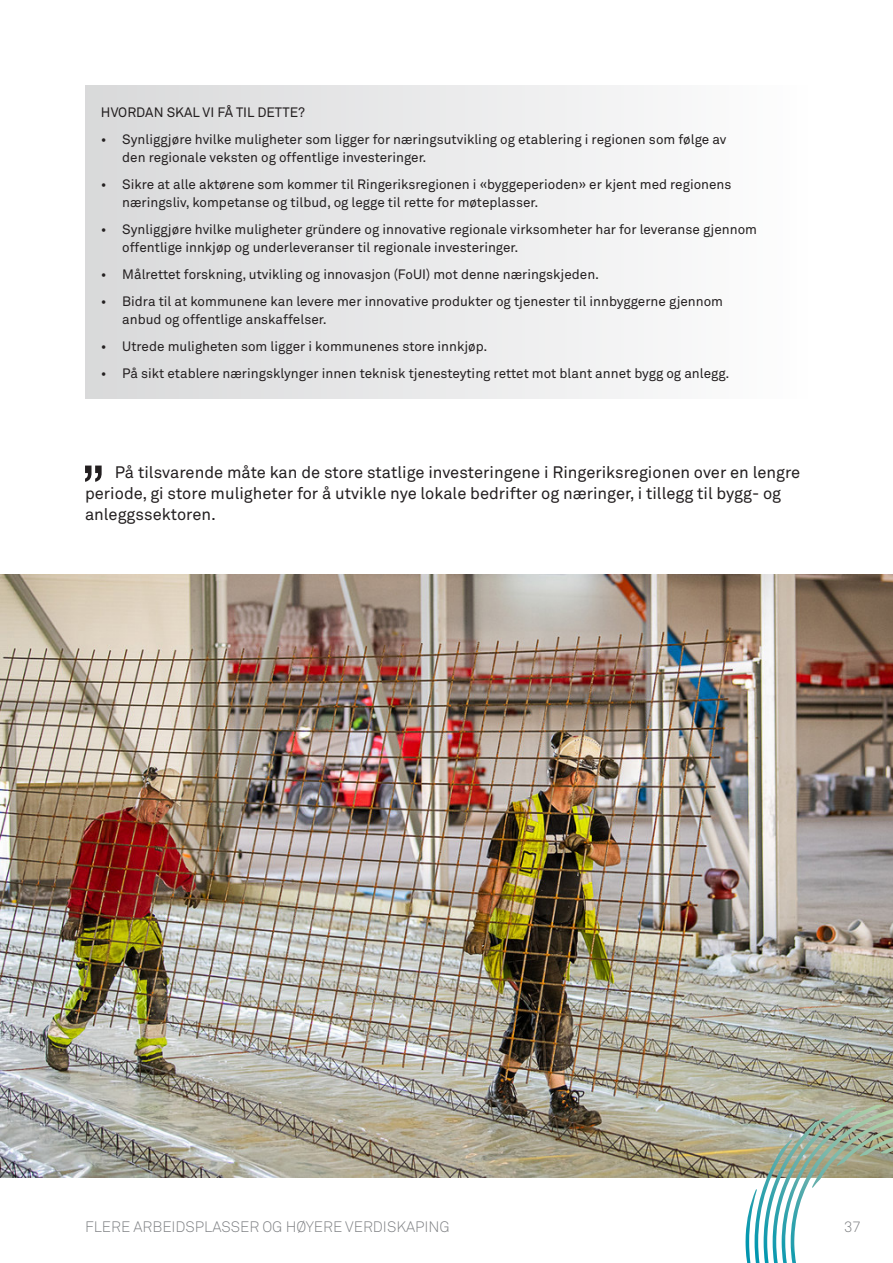
<style>
.page{position:relative;width:893px;height:1263px;background:#fff}
.page>*{position:absolute;margin:0;border:0;box-sizing:border-box;transform-origin:0 0}
.SITAT{font:16.5px/21px "Akkurat";color:#231f20}
.t1{font:300 15px "Akkurat";color:#808285}
.FAKTA_LISTE{font:13.5px/18px "Akkurat";color:#231f20}
</style>
<div class="page">
<img style="left:0;top:574px;width:893px;height:604px">
<svg style="left:85px;top:466px;width:17px;height:16px"></svg>
<div style="left:85px;top:85px;width:723px;height:313px;background:linear-gradient(to right,#d8d9da,#fdfdfe)"></div>
<img style="left:746px;top:1104px;width:147px;height:159px">
<p class="FAKTA_LISTE" style="left:101px;top:103px;width:206px">HVORDAN SKAL VI FÅ TIL DETTE?</p>
<p class="FAKTA_LISTE" style="left:101px;top:130px;width:627px">• Synliggjøre hvilke muligheter som ligger for næringsutvikling og etablering i regionen som følge av</p>
<p class="FAKTA_LISTE" style="left:122px;top:148px;width:306px">den regionale veksten og offentlige investeringer.</p>
<p class="FAKTA_LISTE" style="left:101px;top:175px;width:632px">• Sikre at alle aktørene som kommer til Ringeriksregionen i «byggeperioden» er kjent med regionens</p>
<p class="FAKTA_LISTE" style="left:122px;top:193px;width:418px">næringsliv, kompetanse og tilbud, og legge til rette for møteplasser.</p>
<p class="FAKTA_LISTE" style="left:122px;top:220px;width:636px;text-indent:-21px">• Synliggjøre hvilke muligheter gründere og innovative regionale virksomheter har for leveranse gjennom offentlige innkjøp og underleveranser til regionale investeringer.</p>
<p class="FAKTA_LISTE" style="left:101px;top:265px;width:500px">• Målrettet forskning, utvikling og innovasjon (FoUI) mot denne næringskjeden.</p>
<p class="FAKTA_LISTE" style="left:122px;top:292px;width:602px;text-indent:-21px">• Bidra til at kommunene kan levere mer innovative produkter og tjenester til innbyggerne gjennom anbud og offentlige anskaffelser.</p>
<p class="FAKTA_LISTE" style="left:101px;top:337px;width:388px">• Utrede muligheten som ligger i kommunenes store innkjøp.</p>
<p class="FAKTA_LISTE" style="left:101px;top:364px;width:630px">• På sikt etablere næringsklynger innen teknisk tjenesteyting rettet mot blant annet bygg og anlegg.</p>
<p class="SITAT" style="left:85px;top:462px;width:717px;text-indent:30px">På tilsvarende måte kan de store statlige investeringene i Ringeriksregionen over en lengre periode, gi store muligheter for å utvikle nye lokale bedrifter og næringer, i tillegg til bygg- og anleggssektoren.</p>
<p class="t1" style="left:85px;top:1218px;width:366px">FLERE ARBEIDSPLASSER OG HØYERE VERDISKAPING</p>
<p class="t1" style="left:844px;top:1218px;width:19px">37</p>
</div>
